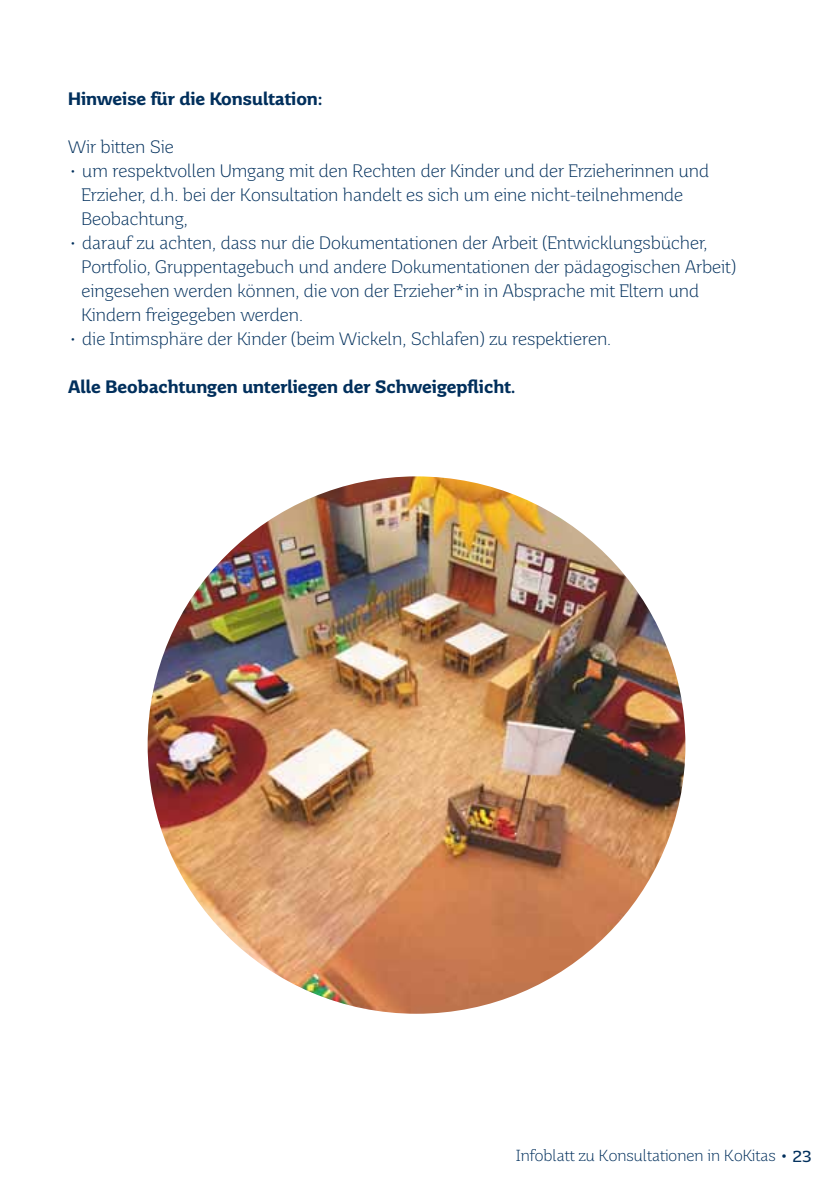
<style>
.page{position:relative;width:840px;height:1191px;background:#fff}
.page>*{position:absolute;margin:0;border:0;box-sizing:border-box;transform-origin:0 0}
.t1{font:300 18px/24px "Saar Pro";color:#002f5c}
.t2{font:700 18px "Saar Pro";color:#002f5c}
.t3{font:300 16px "Saar Pro";color:#002f5c}
.s1{font-weight:400}
</style>
<div class="page">
<img style="left:147px;top:476px;width:538px;height:537px;border-radius:269px">
<p class="t2" style="left:68px;top:87px;width:256px">Hinweise für die Konsultation:</p>
<p class="t1" style="left:68px;top:135px;width:107px">Wir bitten Sie</p>
<p class="t1" style="left:81px;top:159px;width:628px;text-indent:-13px">• um respektvollen Umgang mit den Rechten der Kinder und der Erzieherinnen und<br>Erzieher, d.h. bei der Konsultation handelt es sich um eine nicht-teilnehmende<br>Beobachtung,</p>
<p class="t1" style="left:81px;top:231px;width:655px;text-indent:-13px">• darauf zu achten, dass nur die Dokumentationen der Arbeit (Entwicklungsbücher, Portfolio, Gruppentagebuch und andere Dokumentationen der pädagogischen Arbeit) eingesehen werden können, die von der Erzieher*in in Absprache mit Eltern und Kindern freigegeben werden.</p>
<p class="t1" style="left:68px;top:327px;width:544px">• die Intimsphäre der Kinder (beim Wickeln, Schlafen) zu respektieren.</p>
<p class="t2" style="left:68px;top:375px;width:448px">Alle Beobachtungen unterliegen der Schweigepflicht.</p>
<p class="t3" style="left:516px;top:1146px;width:296px">Infoblatt zu Konsultationen in KoKitas <span class="s1">• 23</span></p>
</div>
